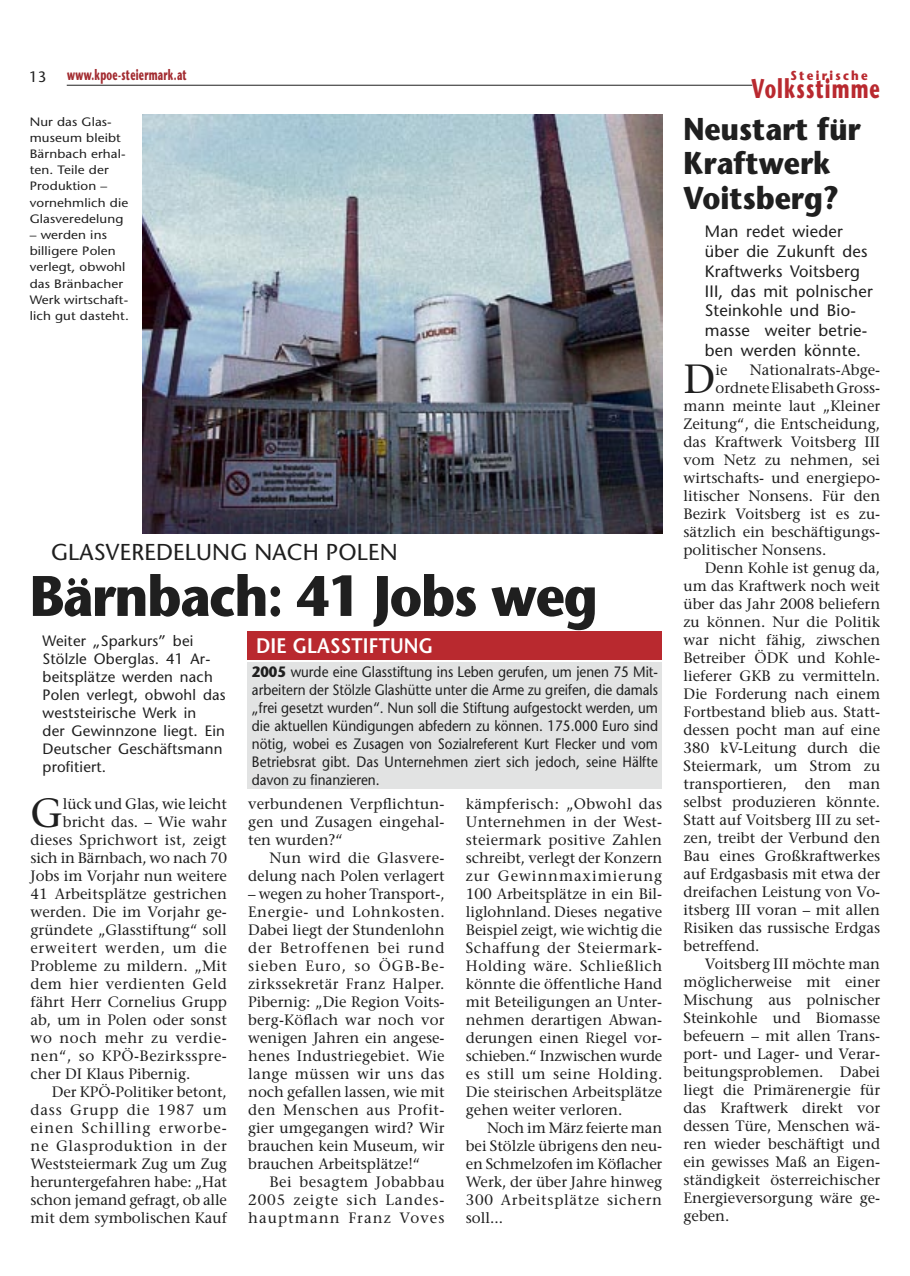
<style>
.page{position:relative;width:910px;height:1276px;background:#fff}
.page>*{position:absolute;margin:0;border:0;box-sizing:border-box;transform-origin:0 0}
.t1{font:700 57px "Stone Sans";letter-spacing:-.025em;color:#1f1f1f;scale:.9 1}
.t2{font:40.65px "Stone Serif";color:#1f1f1f}
.t3{font:700 31.5px/34.5px "Stone Sans";color:#1f1f1f;scale:.9 1}
.t4{font:700 27px "Stone Sans";letter-spacing:.06em;color:#b9292f;scale:.67 1}
.t5{font:22.95px "Stone Sans";letter-spacing:.01em;color:#1f1f1f}
.t6{font:600 21px "Stone Sans";letter-spacing:.01em;color:#fff;scale:.9 1}
.t7{font:16.5px/19.8px "Stone Sans";letter-spacing:.015em;color:#1f1f1f}
.t8{font:15px/18px "Stone Serif";color:#1f1f1f;text-align:justify}
.t9{font:15px/18px "Stone Sans";letter-spacing:.015em;color:#1f1f1f;text-align:justify;scale:.9 1}
.t10{font:15px/18px "Stone Sans";letter-spacing:.015em;color:#1f1f1f}
.t11{font:15px "Stone Serif";letter-spacing:.04em;color:#1f1f1f}
.t12{font:15px "Stone Serif";letter-spacing:.035em;color:#1f1f1f}
.t13{font:700 15px "Stone Sans";letter-spacing:.03em;color:#a22b30;scale:.6 1}
.t14{font:15px "Stone Serif";letter-spacing:.065em;color:#1f1f1f}
.t15{font:15px "Stone Serif";letter-spacing:.045em;color:#1f1f1f}
.t16{font:15px "Stone Serif";letter-spacing:.03em;color:#1f1f1f}
.t17{font:15px "Stone Serif";letter-spacing:.055em;color:#1f1f1f}
.t18{font:700 12.9px "Stone Sans";letter-spacing:.2em;color:#b9292f;scale:.89 1}
.t19{font:12.15px/16.2px "Stone Sans";letter-spacing:.01em;color:#1f1f1f;scale:1.11 1}
.s1{font-weight:700}
</style>
<div class="page">
<hr style="left:67px;top:85px;width:685px;height:1px;background:#1f1f1f">
<img style="left:143px;top:115px;width:519px;height:418px">
<div style="left:248px;top:662px;width:414px;height:126px;background:#e2e3e3"></div>
<div style="left:248px;top:631px;width:414px;height:28px;background:#b9292f"></div>
<p class="t10" style="left:29px;top:67px;width:19px">13</p>
<p class="t13" style="left:67px;top:65px;width:201px">www.kpoe-steiermark.at</p>
<p class="t19" style="left:30px;top:113px;width:90px">Nur das Glas&shy;museum bleibt<br>Bärnbach erhal&shy;ten. Teile der<br>Produktion – vornehmlich die<br>Glasveredelung</p>
<p class="t19" style="left:30px;top:227px;width:91px">– werden ins billigere Polen verlegt, obwohl das Bränbacher<br>Werk wirtschaft&shy;lich gut dasteht.</p>
<h3 class="t5" style="left:51px;top:538px;width:348px">GLASVEREDELUNG NACH POLEN</h3>
<h1 class="t1" style="left:30px;top:560px;width:633px">Bärnbach: 41 Jobs weg</h1>
<p class="t9" style="left:252px;top:663px;width:453px"><span class="s1">2005</span> wurde eine Glasstiftung ins Leben gerufen, um jenen 75 Mit&shy;arbeitern der Stölzle Glashütte unter die Arme zu greifen, die damals „frei gesetzt wurden“. Nun soll die Stiftung aufgestockt werden, um die aktuellen Kündigungen abfedern zu können. 175.000 Euro sind nötig, wobei es Zusagen von Sozialreferent Kurt Flecker und vom Betriebsrat gibt. Das Unternehmen ziert sich jedoch, seine Hälfte davon zu finanzieren.</p>
<p class="t10" style="left:43px;top:632px;width:185px">Weiter „Sparkurs” bei<br>Stölzle Oberglas. 41 Ar&shy;beitsplätze werden nach<br>Polen verlegt, obwohl das weststeirische Werk in<br>der Gewinnzone liegt. Ein<br>Deutscher Geschäftsmann profitiert.</p>
<h3 class="t6" style="left:256px;top:633px;width:198px">DIE GLASSTIFTUNG</h3>
<h2 class="t2" style="left:31px;top:787px;width:34px">G</h2>
<p class="t8" style="left:63px;top:794px;width:166px">lück und Glas, wie leicht</p>
<p class="t8" style="left:63px;top:812px;width:165px">bricht das. – Wie wahr</p>
<p class="t8" style="left:31px;top:830px;width:198px">dieses Sprichwort ist, zeigt</p>
<p class="t8" style="left:31px;top:848px;width:198px">sich in Bärnbach, wo nach 70</p>
<p class="t8" style="left:31px;top:866px;width:198px">Jobs im Vorjahr nun weitere</p>
<p class="t8" style="left:31px;top:884px;width:198px">41 Arbeitsplätze gestrichen</p>
<p class="t8" style="left:31px;top:902px;width:198px">werden. Die im Vorjahr ge-</p>
<p class="t8" style="left:31px;top:920px;width:198px">gründete „Glasstiftung“ soll</p>
<p class="t15" style="left:31px;top:938px;width:198px">erweitert werden, um die</p>
<p class="t8" style="left:31px;top:956px;width:198px">Probleme zu mildern. „Mit</p>
<p class="t16" style="left:31px;top:974px;width:198px">dem hier verdienten Geld</p>
<p class="t8" style="left:31px;top:992px;width:198px">fährt Herr Cornelius Grupp</p>
<p class="t8" style="left:31px;top:1010px;width:198px">ab, um in Polen oder sonst</p>
<p class="t11" style="left:31px;top:1028px;width:198px">wo noch mehr zu verdie-</p>
<p class="t12" style="left:31px;top:1046px;width:198px">nen“, so KPÖ-Bezirksspre-</p>
<p class="t8" style="left:31px;top:1064px;width:162px">cher DI Klaus Pibernig.</p>
<p class="t8" style="left:52px;top:1082px;width:177px">Der KPÖ-Politiker betont,</p>
<p class="t17" style="left:31px;top:1100px;width:198px">dass Grupp die 1987 um</p>
<p class="t14" style="left:31px;top:1118px;width:198px">einen Schilling erworbe-</p>
<p class="t11" style="left:31px;top:1136px;width:198px">ne Glasproduktion in der</p>
<p class="t8" style="left:31px;top:1154px;width:198px">Weststeiermark Zug um Zug</p>
<p class="t8" style="left:31px;top:1172px;width:198px">heruntergefahren habe: „Hat</p>
<p class="t8" style="left:31px;top:1190px;width:198px">schon jemand gefragt, ob alle</p>
<p class="t8" style="left:31px;top:1208px;width:198px">mit dem symbolischen Kauf</p>
<p class="t8" style="left:248px;top:794px;width:198px">verbundenen Verpflichtun&shy;gen und Zusagen eingehal&shy;ten wurden?“</p>
<p class="t8" style="left:248px;top:848px;width:198px;text-align:right">Nun wird die Glasvere&shy;delung nach Polen verlagert</p>
<p class="t8" style="left:248px;top:884px;width:198px">– wegen zu hoher Transport-, Energie- und Lohnkosten.<br>Dabei liegt der Stundenlohn der Betroffenen bei rund sieben Euro, so ÖGB-Be&shy;zirkssekretär Franz Halper.<br>Pibernig: „Die Region Voits&shy;berg-Köflach war noch vor wenigen Jahren ein angese&shy;henes Industriegebiet. Wie lange müssen wir uns das noch gefallen lassen, wie mit den Menschen aus Profit&shy;gier umgegangen wird? Wir brauchen kein Museum, wir brauchen Arbeitsplätze!“</p>
<p class="t8" style="left:248px;top:1172px;width:198px;text-indent:21px">Bei besagtem Jobabbau 2005 zeigte sich Landes&shy;hauptmann Franz Voves</p>
<p class="t8" style="left:466px;top:794px;width:198px">kämpferisch: „Obwohl das Unternehmen in der West&shy;steiermark positive Zahlen schreibt, verlegt der Konzern zur Gewinnmaximierung 100 Arbeitsplätze in ein Bil&shy;liglohnland. Dieses negative Beispiel zeigt, wie wichtig die Schaffung der Steiermark-Holding wäre. Schließlich könnte die öffentliche Hand mit Beteiligungen an Unter&shy;nehmen derartigen Abwan&shy;derungen einen Riegel vor&shy;schieben.“ Inzwischen wurde es still um seine Holding.<br>Die steirischen Arbeitsplätze gehen weiter verloren.</p>
<p class="t8" style="left:466px;top:1118px;width:198px;text-indent:21px">Noch im März feierte man bei Stölzle übrigens den neu&shy;en Schmelzofen im Köflacher Werk, der über Jahre hinweg 300 Arbeitsplätze sichern soll...</p>
<p class="t18" style="left:790px;top:67px;width:89px">Steirische</p>
<h3 class="t4" style="left:752px;top:72px;width:193px">Volksstimme</h3>
<h3 class="t3" style="left:683px;top:111px;width:198px">Neustart für<br>Kraftwerk<br>Voitsberg?</h3>
<p class="t7" style="left:705px;top:221px;width:170px">Man redet wieder über die Zukunft des<br>Kraftwerks Voitsberg<br>III, das mit polnischer<br>Steinkohle und Bio&shy;masse weiter betrie&shy;ben werden könnte.</p>
<h2 class="t2" style="left:683px;top:354px;width:34px">D</h2>
<p class="t8" style="left:715px;top:361px;width:14px">ie</p>
<p class="t8" style="left:750px;top:361px;width:132px">Nationalrats-Abge-</p>
<p class="t8" style="left:715px;top:379px;width:166px">ordnete Elisabeth Gross-</p>
<p class="t8" style="left:683px;top:397px;width:198px">mann meinte laut „Kleiner</p>
<p class="t8" style="left:683px;top:415px;width:198px">Zeitung“, die Entscheidung,</p>
<p class="t8" style="left:683px;top:433px;width:198px">das Kraftwerk Voitsberg III</p>
<p class="t8" style="left:683px;top:451px;width:198px">vom Netz zu nehmen, sei</p>
<p class="t8" style="left:683px;top:469px;width:198px">wirtschafts- und energiepo-</p>
<p class="t8" style="left:683px;top:487px;width:198px">litischer Nonsens. Für den</p>
<p class="t8" style="left:683px;top:505px;width:198px">Bezirk Voitsberg ist es zu-</p>
<p class="t8" style="left:683px;top:523px;width:198px">sätzlich ein beschäftigungs-</p>
<p class="t8" style="left:683px;top:541px;width:144px">politischer Nonsens.</p>
<p class="t8" style="left:705px;top:559px;width:177px">Denn Kohle ist genug da,</p>
<p class="t8" style="left:683px;top:577px;width:198px">um das Kraftwerk noch weit</p>
<p class="t8" style="left:683px;top:595px;width:198px">über das Jahr 2008 beliefern</p>
<p class="t8" style="left:683px;top:613px;width:198px">zu können. Nur die Politik</p>
<p class="t8" style="left:683px;top:631px;width:198px">war nicht fähig, ziwschen</p>
<p class="t8" style="left:683px;top:649px;width:198px">Betreiber ÖDK und Kohle-</p>
<p class="t8" style="left:683px;top:667px;width:198px">lieferer GKB zu vermitteln.</p>
<p class="t8" style="left:683px;top:685px;width:198px">Die Forderung nach einem</p>
<p class="t8" style="left:683px;top:703px;width:198px">Fortbestand blieb aus. Statt-</p>
<p class="t8" style="left:683px;top:721px;width:198px">dessen pocht man auf eine</p>
<p class="t8" style="left:683px;top:739px;width:198px">380 kV-Leitung durch die</p>
<p class="t8" style="left:683px;top:757px;width:198px">Steiermark, um Strom zu</p>
<p class="t8" style="left:683px;top:775px;width:198px">transportieren, den man</p>
<p class="t8" style="left:683px;top:793px;width:198px">selbst produzieren könnte.</p>
<p class="t8" style="left:683px;top:811px;width:198px">Statt auf Voitsberg III zu set-</p>
<p class="t8" style="left:683px;top:829px;width:198px">zen, treibt der Verbund den</p>
<p class="t8" style="left:683px;top:847px;width:198px">Bau eines Großkraftwerkes</p>
<p class="t8" style="left:683px;top:865px;width:198px">auf Erdgasbasis mit etwa der</p>
<p class="t8" style="left:683px;top:883px;width:198px">dreifachen Leistung von Vo-</p>
<p class="t8" style="left:683px;top:901px;width:198px">itsberg III voran – mit allen</p>
<p class="t8" style="left:683px;top:919px;width:198px">Risiken das russische Erdgas</p>
<p class="t8" style="left:683px;top:937px;width:78px">betreffend.</p>
<p class="t8" style="left:705px;top:955px;width:177px">Voitsberg III möchte man</p>
<p class="t8" style="left:683px;top:973px;width:198px">möglicherweise mit einer</p>
<p class="t8" style="left:683px;top:991px;width:198px">Mischung aus polnischer</p>
<p class="t8" style="left:683px;top:1009px;width:198px">Steinkohle und Biomasse</p>
<p class="t8" style="left:683px;top:1027px;width:198px">befeuern – mit allen Trans-</p>
<p class="t8" style="left:683px;top:1045px;width:198px">port- und Lager- und Verar-</p>
<p class="t8" style="left:683px;top:1063px;width:198px">beitungsproblemen. Dabei</p>
<p class="t8" style="left:683px;top:1081px;width:198px">liegt die Primärenergie für</p>
<p class="t8" style="left:683px;top:1099px;width:198px">das Kraftwerk direkt vor</p>
<p class="t8" style="left:683px;top:1117px;width:198px">dessen Türe, Menschen wä-</p>
<p class="t8" style="left:683px;top:1135px;width:198px">ren wieder beschäftigt und</p>
<p class="t8" style="left:683px;top:1153px;width:198px">ein gewisses Maß an Eigen-</p>
<p class="t8" style="left:683px;top:1171px;width:198px">ständigkeit österreichischer</p>
<p class="t8" style="left:683px;top:1189px;width:198px">Energieversorgung wäre ge-</p>
<p class="t8" style="left:683px;top:1207px;width:47px">geben.</p>
</div>
